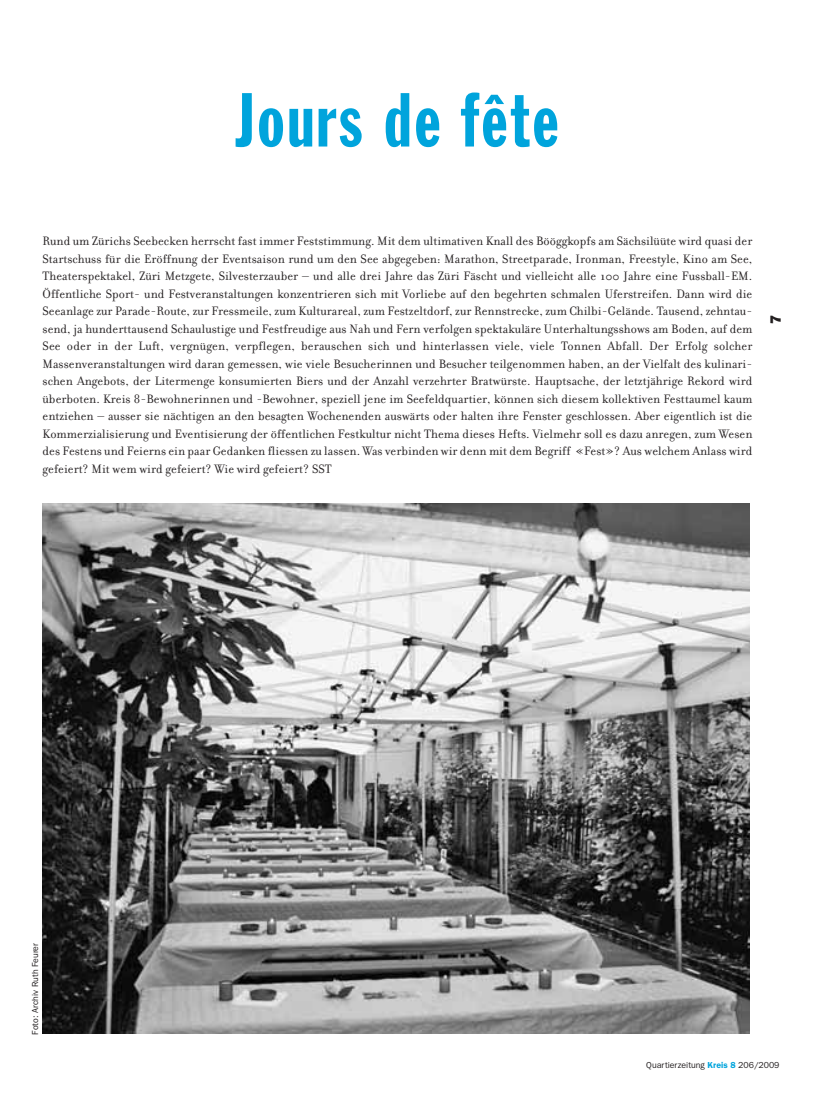
<style>
.page{position:relative;width:815px;height:1106px;background:#fff}
.page>*{position:absolute;margin:0;border:0;box-sizing:border-box;transform-origin:0 0}
.t1{font:75px "Franklin Gothic Extra Cond";letter-spacing:.035em;color:#00a4dc}
.t2{font:800 15px "Franklin Gothic";color:#231f20}
.t3{font:13.12px/17.5px "Filosofia";letter-spacing:.005em;color:#231f20;text-align:justify}
.t4{font:8.75px "Franklin Gothic";color:#231f20}
.s1{font-weight:600;color:#00a4dc}
</style>
<div class="page">
<img style="left:43px;top:503px;width:706px;height:530px">
<h1 class="t1" style="left:235px;top:93px;width:325px">Jours de fête</h1>
<p class="t3" style="left:43px;top:234px;width:711px">Rund um Zürichs Seebecken herrscht fast immer Feststimmung. Mit dem ultimativen Knall des Bööggkopfs am Sächsilüüte wird quasi der Startschuss für die Eröffnung der Eventsaison rund um den See abgegeben: Marathon, Streetparade, Ironman, Freestyle, Kino am See, Theaterspektakel, Züri Metzgete, Silvesterzauber – und alle drei Jahre das Züri Fäscht und vielleicht alle 100 Jahre eine Fussball-EM.<br>Öffentliche Sport- und Festveranstaltungen konzentrieren sich mit Vorliebe auf den begehrten schmalen Uferstreifen. Dann wird die Seeanlage zur Parade-Route, zur Fressmeile, zum Kulturareal, zum Festzeltdorf, zur Rennstrecke, zum Chilbi-Gelände. Tausend, zehntau&shy;send, ja hunderttausend Schaulustige und Festfreudige aus Nah und Fern verfolgen spektakuläre Unterhaltungsshows am Boden, auf dem See oder in der Luft, vergnügen, verpflegen, berauschen sich und hinterlassen viele, viele Tonnen Abfall. Der Erfolg solcher Massenveranstaltungen wird daran gemessen, wie viele Besucherinnen und Besucher teilgenommen haben, an der Vielfalt des kulinari&shy;schen Angebots, der Litermenge konsumierten Biers und der Anzahl verzehrter Bratwürste. Hauptsache, der letztjährige Rekord wird überboten. Kreis 8-Bewohnerinnen und -Bewohner, speziell jene im Seefeldquartier, können sich diesem kollektiven Festtaumel kaum entziehen – ausser sie nächtigen an den besagten Wochenenden auswärts oder halten ihre Fenster geschlossen. Aber eigentlich ist die Kommerzialisierung und Eventisierung der öffentlichen Festkultur nicht Thema dieses Hefts. Vielmehr soll es dazu anregen, zum Wesen des Festens und Feierns ein paar Gedanken fliessen zu lassen. Was verbinden wir denn mit dem Begriff «Fest»? Aus welchem Anlass wird gefeiert? Mit wem wird gefeiert? Wie wird gefeiert? SST</p>
<p class="t2" style="left:770px;top:324px;width:11px;rotate:-90deg">7</p>
<p class="t4" style="left:32px;top:1034px;width:93px;rotate:-90deg">Foto: Archiv Ruth Feurer</p>
<p class="t4" style="left:646px;top:1062px;width:135px">Quartierzeitung <span class="s1">Kreis 8</span> 206/2009</p>
</div>
